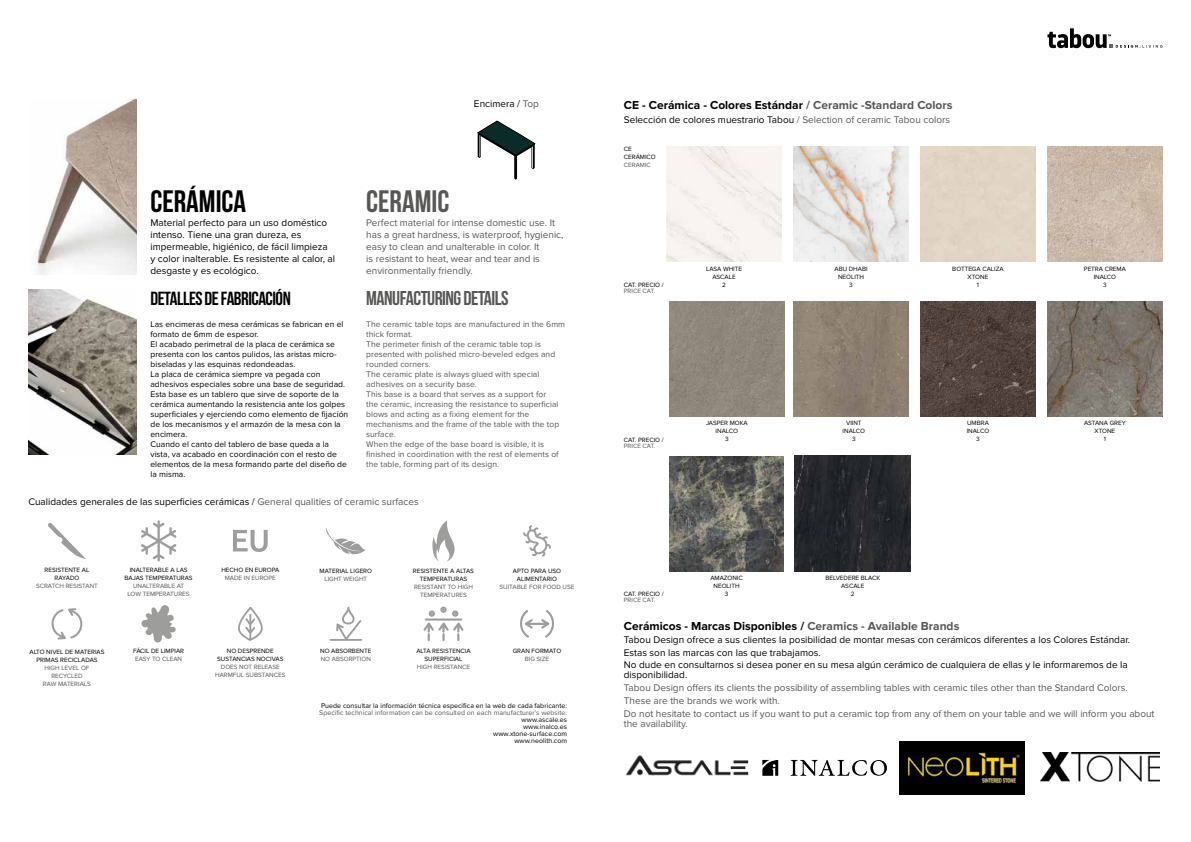
<style>
.page{position:relative;width:1191px;height:842px;background:#fff}
.page>*{position:absolute;margin:0;border:0;box-sizing:border-box;transform-origin:0 0}
.t1{font:31px "Bebas Neue";color:#000}
.t2{font:31px "Bebas Neue";color:#575756}
.t3{font:20px "Bebas Neue";letter-spacing:-.025em;color:#575756}
.t4{font:19px "Bebas Neue";letter-spacing:-.025em;color:#000}
.t5{font:700 12px "Proxima Nova";color:#000}
.t6{font:10px/12px "Proxima Nova";color:#000}
.t7{font:10px/12px "Proxima Nova";color:#575756}
.t8{font:8.5px/10px "Proxima Nova";letter-spacing:.005em;color:#000}
.t9{font:8.5px/10px "Proxima Nova";letter-spacing:.005em;color:#575756}
.t10{font:7px/7px "Proxima Nova";letter-spacing:.005em;color:#000;text-align:right}
.t11{font:7px "Proxima Nova";letter-spacing:.005em;color:#575756}
.t12{font:6.4px/8px "Proxima Nova";color:#000;text-align:center}
.t13{font:6.4px/8px "Proxima Nova";color:#575756;text-align:center}
.s1{color:#575756}
</style>
<div class="page">
<img style="left:1047px;top:146px;width:115px;height:116px">
<img style="left:666px;top:146px;width:116px;height:116px">
<div style="left:899px;top:741px;width:125px;height:54px;background:#000"></div>
<svg style="left:325px;top:528px;width:41px;height:27px"></svg>
<svg style="left:233px;top:530px;width:35px;height:22px"></svg>
<svg style="left:523px;top:525px;width:28px;height:32px"></svg>
<svg style="left:329px;top:607px;width:33px;height:34px"></svg>
<svg style="left:423px;top:607px;width:40px;height:34px"></svg>
<svg style="left:48px;top:523px;width:38px;height:36px"></svg>
<svg style="left:51px;top:608px;width:32px;height:31px"></svg>
<svg style="left:238px;top:607px;width:25px;height:34px"></svg>
<svg style="left:520px;top:610px;width:34px;height:28px"></svg>
<svg style="left:141px;top:605px;width:35px;height:38px"></svg>
<svg style="left:432px;top:520px;width:23px;height:42px"></svg>
<hr style="left:157px;top:520px;width:3px;height:41px;background:#9d9d9c">
<svg style="left:141px;top:523px;width:35px;height:36px"></svg>
<img style="left:34px;top:99px;width:102px;height:176px">
<img style="left:28px;top:290px;width:108px;height:164px">
<img style="left:1040px;top:753px;width:119px;height:28px">
<img style="left:669px;top:456px;width:115px;height:115px">
<img style="left:1047px;top:301px;width:115px;height:116px">
<img style="left:625px;top:755px;width:124px;height:21px">
<img style="left:907px;top:752px;width:113px;height:32px">
<svg style="left:477px;top:121px;width:58px;height:58px"></svg>
<img style="left:793px;top:146px;width:115px;height:116px">
<img style="left:793px;top:301px;width:115px;height:116px">
<div style="left:669px;top:301px;width:115px;height:116px;background:#8f877c"></div>
<img style="left:920px;top:301px;width:115px;height:116px">
<svg style="left:762px;top:760px;width:16px;height:16px"></svg>
<svg style="left:790px;top:760px;width:97px;height:16px"></svg>
<img style="left:795px;top:456px;width:115px;height:115px">
<svg style="left:1047px;top:28px;width:115px;height:20px"></svg>
<p class="t6" style="left:474px;top:98px;width:66px">Encimera / <span class="s1">Top</span></p>
<h1 class="t1" style="left:150px;top:184px;width:97px">CERÁMICA</h1>
<p class="t6" style="left:150px;top:217px;width:186px">Material perfecto para un uso doméstico intenso. Tiene una gran dureza, es impermeable, higiénico, de fácil limpieza y color inalterable. Es resistente al calor, al desgaste y es ecológico.</p>
<h3 class="t4" style="left:150px;top:288px;width:142px">DETALLES DE FABRICACIÓN</h3>
<p class="t8" style="left:150px;top:319px;width:199px">Las encimeras de mesa cerámicas se fabrican en el formato de 6mm de espesor.<br>El acabado perimetral de la placa de cerámica se presenta con los cantos pulidos, las aristas micro&shy;biseladas y las esquinas redondeadas.<br>La placa de cerámica siempre va pegada con adhesivos especiales sobre una base de seguridad.<br>Esta base es un tablero que sirve de soporte de la cerámica aumentando la resistencia ante los golpes superficiales y ejerciendo como elemento de fijación de los mecanismos y el armazón de la mesa con la encimera.<br>Cuando el canto del tablero de base queda a la vista, va acabado en coordinación con el resto de elementos de la mesa formando parte del diseño de la misma.</p>
<h1 class="t2" style="left:366px;top:184px;width:85px">CERAMIC</h1>
<p class="t7" style="left:366px;top:217px;width:199px">Perfect material for intense domestic use. It has a great hardness, is waterproof, hygienic, easy to clean and unalterable in color. It<br>is resistant to heat, wear and tear and is environmentally friendly.</p>
<h2 class="t3" style="left:366px;top:288px;width:144px">MANUFACTURING DETAILS</h2>
<p class="t9" style="left:366px;top:320px;width:200px">The ceramic table tops are manufactured in the 6mm thick format.<br>The perimeter finish of the ceramic table top is presented with polished micro-beveled edges and rounded corners.<br>The ceramic plate is always glued with special adhesives on a security base.<br>This base is a board that serves as a support for<br>the ceramic, increasing the resistance to superficial blows and acting as a fixing element for the mechanisms and the frame of the table with the top surface.<br>When the edge of the base board is visible, it is finished in coordination with the rest of elements of the table, forming part of its design.</p>
<p class="t6" style="left:28px;top:496px;width:392px">Cualidades generales de las superficies cerámicas / <span class="s1">General qualities of ceramic surfaces</span></p>
<p class="t12" style="left:45px;top:566px;width:46px">RESISTENTE AL<br>RAYADO</p>
<p class="t13" style="left:36px;top:582px;width:63px">SCRATCH RESISTANT</p>
<p class="t12" style="left:125px;top:566px;width:70px">INALTERABLE A LAS<br>BAJAS TEMPERATURAS</p>
<p class="t13" style="left:128px;top:582px;width:64px">UNALTERABLE AT<br>LOW TEMPERATURES</p>
<p class="t12" style="left:221px;top:566px;width:59px">HECHO EN EUROPA</p>
<p class="t13" style="left:225px;top:574px;width:53px">MADE IN EUROPE</p>
<p class="t12" style="left:319px;top:567px;width:54px">MATERIAL LIGERO</p>
<p class="t13" style="left:324px;top:575px;width:44px">LIGHT WEIGHT</p>
<p class="t12" style="left:413px;top:567px;width:63px">RESISTENTE A ALTAS<br>TEMPERATURAS</p>
<p class="t13" style="left:414px;top:583px;width:60px">RESISTANT TO HIGH<br>TEMPERATURES</p>
<p class="t12" style="left:513px;top:567px;width:50px">APTO PARA USO<br>ALIMENTARIO</p>
<p class="t13" style="left:499px;top:583px;width:76px">SUITABLE FOR FOOD USE</p>
<p class="t12" style="left:29px;top:648px;width:76px">ALTO NIVEL DE MATERIAS<br>PRIMAS RECICLADAS</p>
<p class="t13" style="left:43px;top:664px;width:49px">HIGH LEVEL OF<br>RECYCLED<br>RAW MATERIALS</p>
<p class="t12" style="left:133px;top:647px;width:53px">FÁCIL DE LIMPIAR</p>
<p class="t13" style="left:135px;top:655px;width:49px">EASY TO CLEAN</p>
<p class="t12" style="left:217px;top:647px;width:68px">NO DESPRENDE<br>SUSTANCIAS NOCIVAS</p>
<p class="t13" style="left:215px;top:663px;width:72px">DOES NOT RELEASE<br>HARMFUL SUBSTANCES</p>
<p class="t12" style="left:320px;top:647px;width:53px">NO ABSORBENTE</p>
<p class="t13" style="left:321px;top:655px;width:52px">NO ABSORPTION</p>
<p class="t12" style="left:416px;top:647px;width:56px">ALTA RESISTENCIA<br>SUPERFICIAL</p>
<p class="t13" style="left:417px;top:663px;width:55px">HIGH RESISTANCE</p>
<p class="t12" style="left:513px;top:647px;width:50px">GRAN FORMATO</p>
<p class="t13" style="left:525px;top:655px;width:26px">BIG SIZE</p>
<p class="t10" style="left:321px;top:702px;width:247px">Puede consultar la información técnica específica en la web de cada fabricante:</p>
<p class="t11" style="left:319px;top:708px;width:249px">Specific technical information can be consulted on each manufacturer’s website:</p>
<p class="t10" style="left:493px;top:716px;width:75px">www.ascale.es www.inalco.es www.xtone-surface.com www.neolith.com</p>
<h3 class="t5" style="left:624px;top:98px;width:330px">CE - Cerámica - Colores Estándar <span class="s1">/ Ceramic -Standard Colors</span></h3>
<p class="t6" style="left:624px;top:114px;width:328px">Selección de colores muestrario Tabou <span class="s1">/ Selection of ceramic Tabou colors</span></p>
<p class="t12" style="left:624px;top:145px;width:33px;text-align:left">CE<br>CERÁMICO</p>
<p class="t13" style="left:624px;top:161px;width:29px">CERAMIC</p>
<p class="t12" style="left:624px;top:281px;width:41px">CAT. PRECIO /</p>
<p class="t13" style="left:624px;top:287px;width:33px">PRICE CAT.</p>
<p class="t12" style="left:706px;top:265px;width:37px">LASA WHITE<br>ASCALE<br>2</p>
<p class="t12" style="left:624px;top:436px;width:41px">CAT. PRECIO /</p>
<p class="t13" style="left:624px;top:442px;width:33px">PRICE CAT.</p>
<p class="t12" style="left:706px;top:419px;width:43px">JASPER MOKA<br>INALCO<br>3</p>
<p class="t12" style="left:624px;top:590px;width:41px">CAT. PRECIO /</p>
<p class="t13" style="left:624px;top:596px;width:33px">PRICE CAT.</p>
<p class="t12" style="left:710px;top:574px;width:34px">AMAZONIC<br>NEOLITH<br>3</p>
<p class="t12" style="left:834px;top:265px;width:35px">ABU DHABI<br>NEOLITH<br>3</p>
<p class="t12" style="left:842px;top:419px;width:24px">VIINT<br>INALCO<br>3</p>
<p class="t12" style="left:825px;top:574px;width:56px">BELVEDERE BLACK<br>ASCALE<br>2</p>
<p class="t12" style="left:952px;top:265px;width:53px">BOTTEGA CALIZA<br>XTONE<br>1</p>
<p class="t12" style="left:966px;top:419px;width:24px">UMBRA<br>INALCO<br>3</p>
<p class="t12" style="left:1084px;top:265px;width:44px">PETRA CREMA<br>INALCO<br>3</p>
<p class="t12" style="left:1084px;top:419px;width:43px">ASTANA GREY<br>XTONE<br>1</p>
<h3 class="t5" style="left:624px;top:619px;width:337px">Cerámicos - Marcas Disponibles / <span class="s1">Ceramics - Available Brands</span></h3>
<p class="t6" style="left:624px;top:633px;width:508px;line-height:12.8px">Tabou Design ofrece a sus clientes la posibilidad de montar mesas con cerámicos diferentes a los Colores Estándar.<br>Estas son las marcas con las que trabajamos.<br>No dude en consultarnos si desea poner en su mesa algún cerámico de cualquiera de ellas y le informaremos de la</p>
<p class="t6" style="left:624px;top:669px;width:65px">disponibilidad.</p>
<p class="t7" style="left:624px;top:682px;width:532px;line-height:12.8px">Tabou Design offers its clients the possibility of assembling tables with ceramic tiles other than the Standard Colors.<br>These are the brands we work with.<br>Do not hesitate to contact us if you want to put a ceramic top from any of them on your table and we will inform you about</p>
<p class="t7" style="left:624px;top:718px;width:65px">the availability.</p>
</div>
